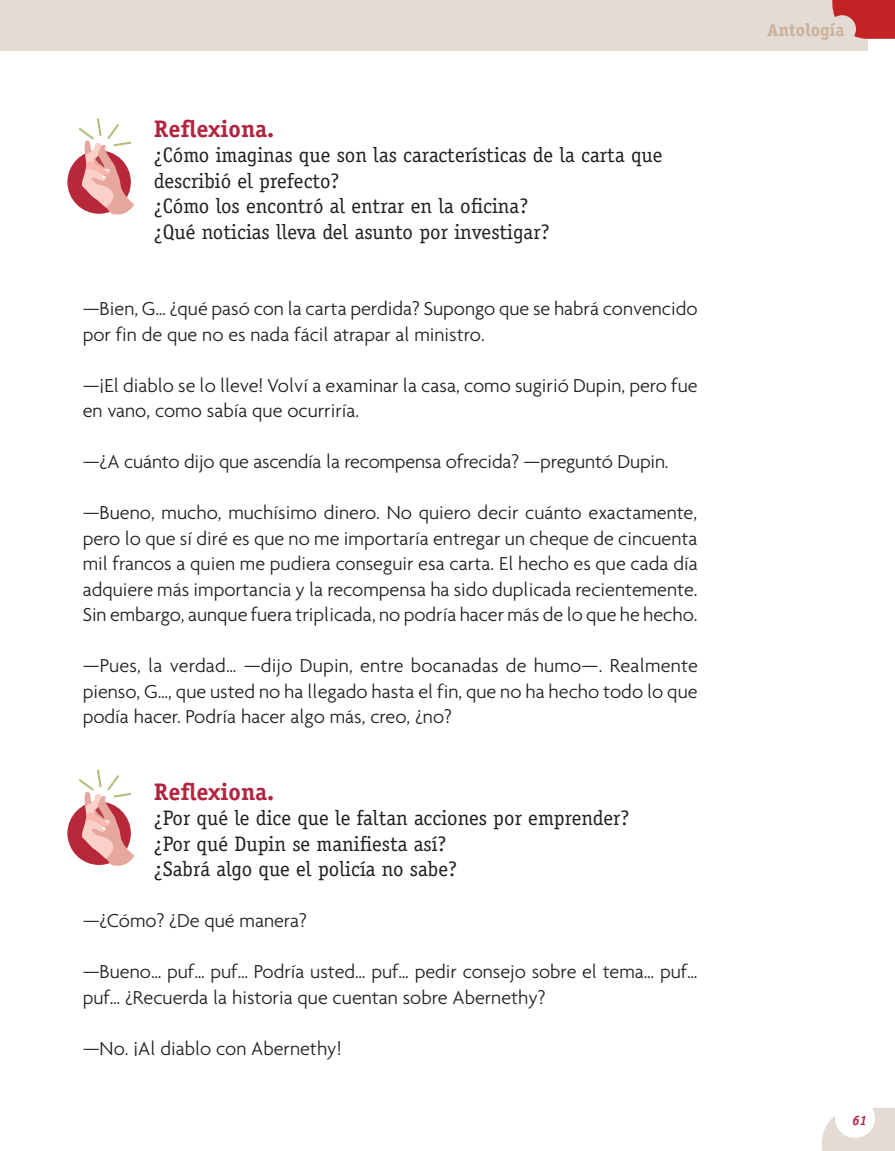
<style>
.page{position:relative;width:895px;height:1151px;background:#fff}
.page>*{position:absolute;margin:0;border:0;box-sizing:border-box;transform-origin:0 0}
.t1{font:700 24px "Officina Serif";color:#b1243e}
.t2{font:21px/25.5px "Officina Serif";color:#231f20}
.t3{font:300 20.25px/25.5px "Agenda";color:#231f20}
.t4{font:700 18px "Officina Serif";color:#cab098}
.t5{font:italic 700 13.5px "Officina Serif";color:#b1243e}
</style>
<div class="page">
<div style="left:0;top:0;width:867px;height:51px;background:#e5dbd5"></div>
<div style="left:67px;top:150px;width:64px;height:64px;background:#b6283a;border-radius:50%"></div>
<svg style="left:79px;top:118px;width:55px;height:97px"></svg>
<div style="left:67px;top:801px;width:64px;height:64px;background:#b6283a;border-radius:50%"></div>
<svg style="left:79px;top:769px;width:55px;height:97px"></svg>
<svg style="left:832px;top:0;width:63px;height:39px"></svg>
<svg style="left:822px;top:1107px;width:73px;height:44px"></svg>
<p class="t1" style="left:154px;top:113px;width:122px">Reflexiona.</p>
<p class="t2" style="left:154px;top:142px;width:510px">¿Cómo imaginas que son las características de la carta que describió el prefecto?<br>¿Cómo los encontró al entrar en la oficina?<br>¿Qué noticias lleva del asunto por investigar?</p>
<p class="t3" style="left:83px;top:296px;width:616px">—Bien, G… ¿qué pasó con la carta perdida? Supongo que se habrá convencido por fin de que no es nada fácil atrapar al ministro.</p>
<p class="t3" style="left:83px;top:372px;width:616px">—¡El diablo se lo lleve! Volví a examinar la casa, como sugirió Dupin, pero fue en vano, como sabía que ocurriría.</p>
<p class="t3" style="left:83px;top:449px;width:587px">—¿A cuánto dijo que ascendía la recompensa ofrecida? —preguntó Dupin.</p>
<p class="t3" style="left:83px;top:500px;width:616px;text-align:justify">—Bueno, mucho, muchísimo dinero. No quiero decir cuánto exactamente, pero lo que sí diré es que no me importaría entregar un cheque de cincuenta mil francos a quien me pudiera conseguir esa carta. El hecho es que cada día adquiere más importancia y la recompensa ha sido duplicada recientemente.<br>Sin embargo, aunque fuera triplicada, no podría hacer más de lo que he hecho.</p>
<p class="t3" style="left:83px;top:653px;width:616px;text-align:justify">—Pues, la verdad… —dijo Dupin, entre bocanadas de humo—. Realmente pienso, G…, que usted no ha llegado hasta el fin, que no ha hecho todo lo que podía hacer. Podría hacer algo más, creo, ¿no?</p>
<p class="t1" style="left:154px;top:776px;width:122px">Reflexiona.</p>
<p class="t2" style="left:154px;top:805px;width:477px">¿Por qué le dice que le faltan acciones por emprender? ¿Por qué Dupin se manifiesta así?<br>¿Sabrá algo que el policía no sabe?</p>
<p class="t3" style="left:83px;top:908px;width:225px">—¿Cómo? ¿De qué manera?</p>
<p class="t3" style="left:83px;top:959px;width:616px">—Bueno… puf… puf… Podría usted… puf… pedir consejo sobre el tema… puf… puf… ¿Recuerda la historia que cuentan sobre Abernethy?</p>
<p class="t3" style="left:83px;top:1035px;width:260px">—No. ¡Al diablo con Abernethy!</p>
<p class="t4" style="left:767px;top:18px;width:79px">Antología</p>
<p class="t5" style="left:852px;top:1112px;width:16px">61</p>
</div>
